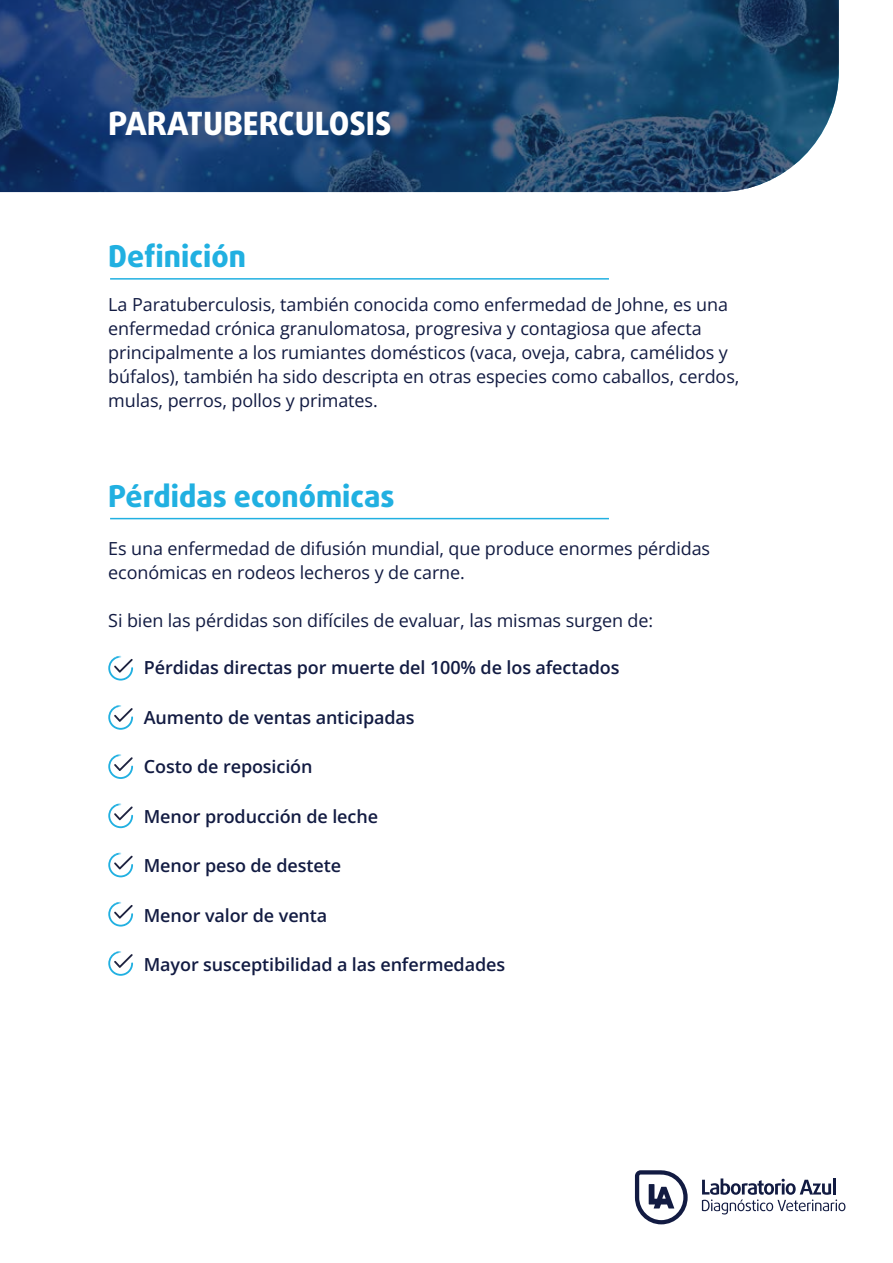
<style>
.page{position:relative;width:893px;height:1263px;background:#fff}
.page>*{position:absolute;margin:0;border:0;box-sizing:border-box;transform-origin:0 0}
.t1{font:800 31.95px "Daxline Pro";color:#fff}
.t2{font:800 30px "Daxline Pro";color:#21b0e1}
.t3{font:18px/24px "Open Sans";letter-spacing:-.005em;color:#121b42}
.t4{font:600 18px "Open Sans";letter-spacing:-.005em;color:#121b42}
</style>
<div class="page">
<svg style="left:108px;top:656px;width:25px;height:24px"></svg>
<svg style="left:108px;top:705px;width:25px;height:25px"></svg>
<svg style="left:108px;top:754px;width:25px;height:25px"></svg>
<svg style="left:108px;top:803px;width:25px;height:25px"></svg>
<svg style="left:108px;top:852px;width:25px;height:25px"></svg>
<svg style="left:108px;top:902px;width:25px;height:24px"></svg>
<svg style="left:108px;top:951px;width:25px;height:25px"></svg>
<svg style="left:702px;top:1178px;width:143px;height:36px"></svg>
<svg style="left:635px;top:1170px;width:53px;height:54px"></svg>
<svg style="left:0;top:0;width:839px;height:192px;background:#204670"></svg>
<hr style="left:110px;top:278px;width:499px;height:2px;background:#21b0e1">
<hr style="left:110px;top:518px;width:499px;height:1px;background:#21b0e1">
<h1 class="t1" style="left:108px;top:102px;width:285px">PARATUBERCULOSIS</h1>
<h2 class="t2" style="left:108px;top:236px;width:139px">Definición</h2>
<p class="t3" style="left:108px;top:292px;width:633px">La Paratuberculosis, también conocida como enfermedad de Johne, es una enfermedad crónica granulomatosa, progresiva y contagiosa que afecta principalmente a los rumiantes domésticos (vaca, oveja, cabra, camélidos y búfalos), también ha sido descripta en otras especies como caballos, cerdos, mulas, perros, pollos y primates.</p>
<h2 class="t2" style="left:108px;top:476px;width:288px">Pérdidas económicas</h2>
<p class="t3" style="left:108px;top:536px;width:603px">Es una enfermedad de difusión mundial, que produce enormes pérdidas económicas en rodeos lecheros y de carne.</p>
<p class="t3" style="left:108px;top:608px;width:546px">Si bien las pérdidas son difíciles de evaluar, las mismas surgen de:</p>
<p class="t4" style="left:144px;top:655px;width:477px">Pérdidas directas por muerte del 100% de los afectados</p>
<p class="t4" style="left:144px;top:705px;width:272px">Aumento de ventas anticipadas</p>
<p class="t4" style="left:144px;top:754px;width:170px">Costo de reposición</p>
<p class="t4" style="left:144px;top:804px;width:236px">Menor producción de leche</p>
<p class="t4" style="left:144px;top:853px;width:199px">Menor peso de destete</p>
<p class="t4" style="left:144px;top:903px;width:185px">Menor valor de venta</p>
<p class="t4" style="left:144px;top:952px;width:363px">Mayor susceptibilidad a las enfermedades</p>
</div>
